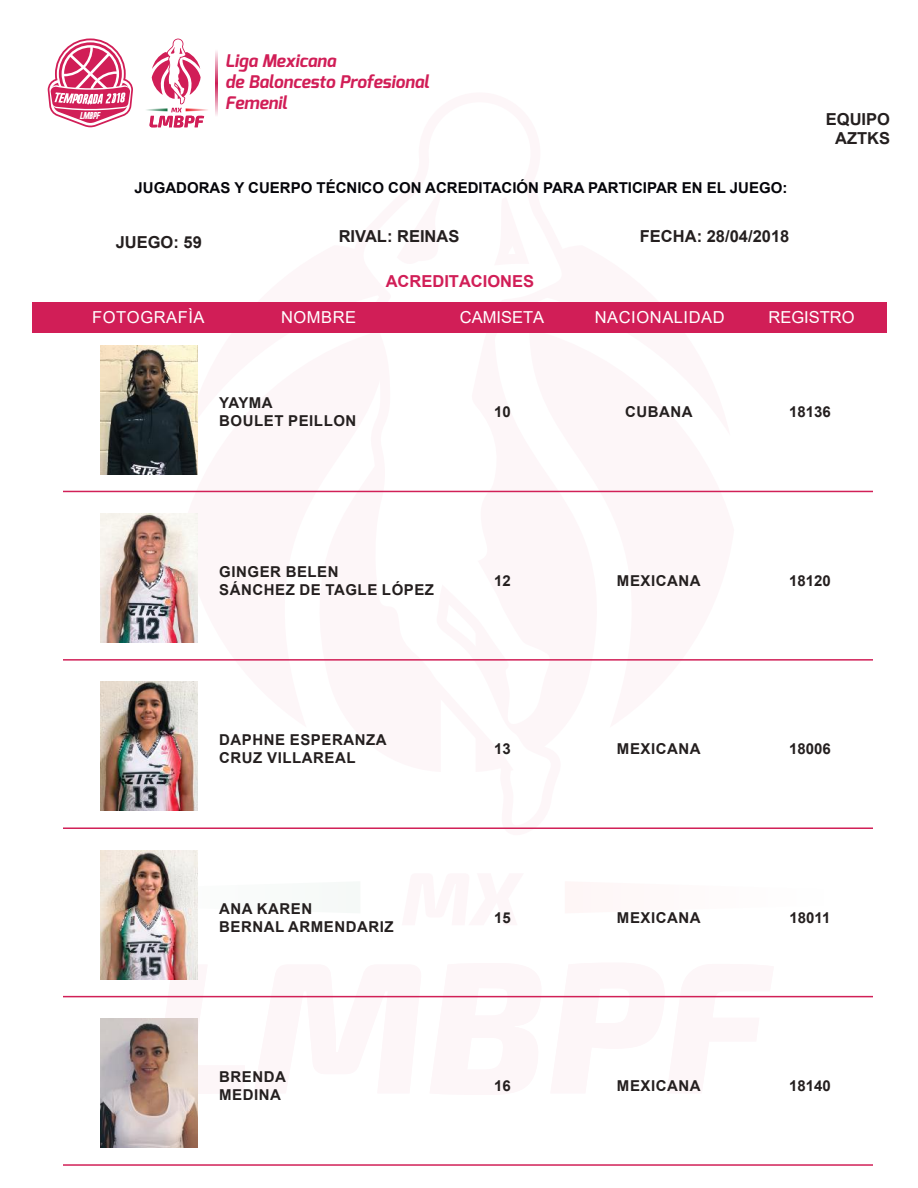
<style>
.page{position:relative;width:918px;height:1188px;background:#fff}
.page>*{position:absolute;margin:0;border:0;box-sizing:border-box;transform-origin:0 0}
.t1{font:italic 700 17.4px/20.9px "Exo";color:#d11e57}
.t2{font:700 16.5px/19.8px "Arial";color:#241f1f;text-align:center}
.t3{font:16.5px "Arial";letter-spacing:.035em;color:#fff}
.t4{font:16.5px "Arial";color:#fff}
.t5{font:700 16.5px "Arial";color:#d11e57}
.t6{font:700 15px/18px "Arial";letter-spacing:.035em;color:#241f1f}
.t7{font:700 15px "Arial";color:#05050a}
.t8{font:9.75px "Urae Nium";color:#fff}
</style>
<div class="page">
<svg style="left:146px;top:979px;width:639px;height:40px"></svg>
<svg style="left:361px;top:302px;width:203px;height:191px"></svg>
<div style="left:33px;top:303px;width:854px;height:30px;background:#d11e57"></div>
<svg style="left:146px;top:38px;width:62px;height:90px"></svg>
<svg style="left:215px;top:51px;width:2px;height:65px"></svg>
<svg style="left:48px;top:45px;width:85px;height:82px"></svg>
<img style="left:101px;top:345px;width:97px;height:129px">
<hr style="left:63px;top:491px;width:810px;height:1px;background:#d12057">
<img style="left:101px;top:513px;width:97px;height:129px">
<hr style="left:63px;top:659px;width:810px;height:2px;background:#d12057">
<img style="left:101px;top:682px;width:97px;height:129px">
<hr style="left:63px;top:827px;width:810px;height:2px;background:#d12057">
<img style="left:101px;top:850px;width:97px;height:129px">
<hr style="left:63px;top:996px;width:810px;height:1px;background:#d12057">
<img style="left:101px;top:1019px;width:97px;height:129px">
<hr style="left:63px;top:1164px;width:810px;height:2px;background:#d12057">
<p class="t1" style="left:225px;top:50px;width:205px">Liga Mexicana<br>de Baloncesto Profesional<br>Femenil</p>
<p class="t8" style="left:80px;top:112px;width:22px">lmbpf</p>
<p class="t2" style="left:826px;top:109px;width:66px">EQUIPO<br>AZTKS</p>
<p class="t7" style="left:135px;top:178px;width:654px">JUGADORAS Y CUERPO TÉCNICO CON ACREDITACIÓN PARA PARTICIPAR EN EL JUEGO:</p>
<p class="t2" style="left:116px;top:233px;width:88px">JUEGO: 59</p>
<p class="t2" style="left:339px;top:226px;width:122px">RIVAL: REINAS</p>
<p class="t2" style="left:640px;top:226px;width:151px">FECHA: 28/04/2018</p>
<p class="t5" style="left:386px;top:270px;width:150px">ACREDITACIONES</p>
<p class="t3" style="left:92px;top:306px;width:114px">FOTOGRAFÌA</p>
<p class="t3" style="left:281px;top:306px;width:77px">NOMBRE</p>
<p class="t4" style="left:460px;top:306px;width:86px">CAMISETA</p>
<p class="t4" style="left:769px;top:306px;width:88px">REGISTRO</p>
<p class="t3" style="left:595px;top:306px;width:131px">NACIONALIDAD</p>
<p class="t6" style="left:219px;top:394px;width:139px">YAYMA<br>BOULET PEILLON</p>
<p class="t6" style="left:494px;top:403px;width:18px">10</p>
<p class="t6" style="left:625px;top:403px;width:69px">CUBANA</p>
<p class="t6" style="left:789px;top:403px;width:43px">18136</p>
<p class="t6" style="left:219px;top:563px;width:216px">GINGER BELEN<br>SÁNCHEZ DE TAGLE LÓPEZ</p>
<p class="t6" style="left:494px;top:572px;width:18px">12</p>
<p class="t6" style="left:617px;top:572px;width:85px">MEXICANA</p>
<p class="t6" style="left:789px;top:572px;width:43px">18120</p>
<p class="t6" style="left:219px;top:731px;width:169px">DAPHNE ESPERANZA<br>CRUZ VILLAREAL</p>
<p class="t6" style="left:494px;top:740px;width:18px">13</p>
<p class="t6" style="left:617px;top:740px;width:85px">MEXICANA</p>
<p class="t6" style="left:789px;top:740px;width:43px">18006</p>
<p class="t6" style="left:219px;top:899px;width:176px">ANA KAREN<br>BERNAL ARMENDARIZ</p>
<p class="t6" style="left:494px;top:908px;width:18px">15</p>
<p class="t6" style="left:617px;top:908px;width:85px">MEXICANA</p>
<p class="t6" style="left:790px;top:908px;width:42px">18011</p>
<p class="t6" style="left:219px;top:1068px;width:68px">BRENDA<br>MEDINA</p>
<p class="t6" style="left:494px;top:1077px;width:18px">16</p>
<p class="t6" style="left:617px;top:1077px;width:85px">MEXICANA</p>
<p class="t6" style="left:789px;top:1077px;width:43px">18140</p>
</div>
